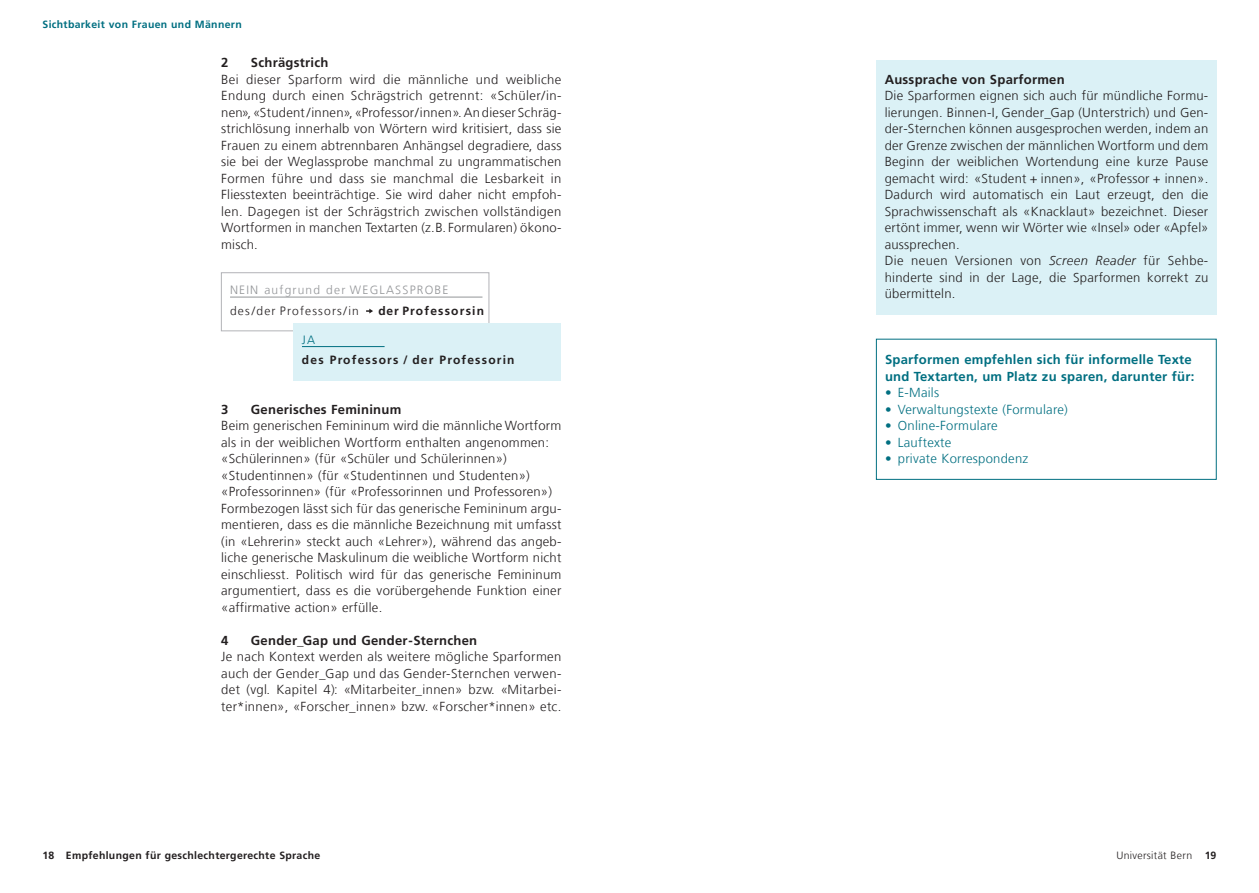
<style>
.page{position:relative;width:1259px;height:893px;background:#fff}
.page>*{position:absolute;margin:0;border:0;box-sizing:border-box;transform-origin:0 0}
.t1{font:300 13.05px/16.5px "Frutiger LT Com";letter-spacing:.02em;color:#231f20;text-align:justify}
.t2{font:700 13.05px "Frutiger LT Com";letter-spacing:.02em;color:#231f20}
.t3{font:300 13.05px "Frutiger LT Com";letter-spacing:.02em;color:#006f81}
.t4{font:700 13.05px/16.5px "Frutiger LT Com";letter-spacing:.02em;color:#006f81}
.t5{font:700 12px "Frutiger LT Com";letter-spacing:.1em;color:#231f20}
.t6{font:300 12px "Frutiger LT Com";letter-spacing:.1em;color:#939598}
.t7{font:300 12px "Frutiger LT Com";letter-spacing:.1em;color:#231f20}
.t8{font:300 12px "Frutiger LT Com";color:#006f81}
.t9{font:700 10.5px "Frutiger LT Com";letter-spacing:.03em;color:#231f20}
.t10{font:700 10.5px "Frutiger LT Com";letter-spacing:.03em;color:#006f81}
.t11{font:300 10.5px "Frutiger LT Com";letter-spacing:.03em;color:#231f20}
.s1{font-style:italic}
.s2{font-weight:700}
</style>
<div class="page">
<hr style="left:230px;top:297px;width:252px;height:1px;background:#939598">
<div style="left:221px;top:273px;width:268px;height:58px;border:1px solid #b2b3b7"></div>
<div style="left:293px;top:323px;width:268px;height:58px;background:#dbf1f6"></div>
<hr style="left:302px;top:346px;width:82px;height:1px;background:#006f81">
<div style="left:876px;top:60px;width:340px;height:255px;background:#dbf1f6"></div>
<div style="left:876px;top:339px;width:340px;height:141px;border:1px solid #006f81"></div>
<svg style="left:366px;top:309px;width:7px;height:4px"></svg>
<p class="t10" style="left:43px;top:18px;width:201px">Sichtbarkeit von Frauen und Männern</p>
<p class="t2" style="left:221px;top:55px;width:9px">2</p>
<p class="t2" style="left:251px;top:55px;width:79px">Schrägstrich</p>
<p class="t1" style="left:221px;top:71px;width:342px">Bei dieser Sparform wird die männliche und weibliche Endung durch einen Schrägstrich getrennt: «Schüler/in&shy;nen», «Student /innen», «Professor/innen». An dieser Schräg&shy;strichlösung innerhalb von Wörtern wird kritisiert, dass sie Frauen zu einem abtrennbaren Anhängsel degradiere, dass sie bei der Weglassprobe manchmal zu ungrammatischen Formen führe und dass sie manchmal die Lesbarkeit in Fliesstexten beeinträchtige. Sie wird daher nicht empfoh&shy;len. Dagegen ist der Schrägstrich zwischen vollständigen Wortformen in manchen Textarten (z.B. Formularen) ökono&shy;misch.</p>
<p class="t6" style="left:230px;top:283px;width:220px">NEIN aufgrund der WEGLASSPROBE</p>
<p class="t7" style="left:230px;top:303px;width:130px">des/der Professors/in</p>
<p class="t5" style="left:379px;top:303px;width:107px">der Professorsin</p>
<p class="t8" style="left:302px;top:332px;width:15px">JA</p>
<p class="t5" style="left:302px;top:353px;width:214px">des Professors / der Professorin</p>
<p class="t2" style="left:221px;top:401px;width:9px">3</p>
<p class="t2" style="left:251px;top:401px;width:152px">Generisches Femininum</p>
<p class="t1" style="left:221px;top:417px;width:342px;text-align:left">Beim generischen Femininum wird die männliche Wortform als in der weiblichen Wortform enthalten angenommen: «Schülerinnen» (für «Schüler und Schülerinnen») «Studentinnen» (für «Studentinnen und Studenten») «Professorinnen» (für «Professorinnen und Professoren»)<br>Formbezogen lässt sich für das generische Femininum argu&shy;mentieren, dass es die männliche Bezeichnung mit umfasst (in «Lehrerin» steckt auch «Lehrer»), während das angeb&shy;liche generische Maskulinum die weibliche Wortform nicht einschliesst. Politisch wird für das generische Femininum argumentiert, dass es die vorübergehende Funktion einer «affirmative action» erfülle.</p>
<p class="t2" style="left:221px;top:632px;width:9px">4</p>
<p class="t2" style="left:251px;top:632px;width:228px">Gender_Gap und Gender-Sternchen</p>
<p class="t1" style="left:221px;top:648px;width:342px">Je nach Kontext werden als weitere mögliche Sparformen auch der Gender_Gap und das Gender-Sternchen verwen&shy;det (vgl. Kapitel 4): «Mitarbeiter_innen» bzw. «Mitarbei&shy;ter*innen», «Forscher_innen» bzw. «Forscher*innen» etc.</p>
<p class="t2" style="left:884px;top:71px;width:181px">Aussprache von Sparformen</p>
<p class="t1" style="left:884px;top:87px;width:325px;text-align:left">Die Sparformen eignen sich auch für mündliche Formu&shy;lierungen. Binnen-I, Gender_Gap (Unterstrich) und Gen&shy;der-Sternchen können ausgesprochen werden, indem an der Grenze zwischen der männlichen Wortform und dem Beginn der weiblichen Wortendung eine kurze Pause gemacht wird: «Student + innen», «Professor + innen».<br>Dadurch wird automatisch ein Laut erzeugt, den die Sprachwissenschaft als «Knacklaut» bezeichnet. Dieser ertönt immer, wenn wir Wörter wie «Insel» oder «Apfel» aussprechen.<br>Die neuen Versionen von <span class="s1">Screen Reader</span> für Sehbe&shy;hinderte sind in der Lage, die Sparformen korrekt zu übermitteln.</p>
<p class="t4" style="left:885px;top:351px;width:311px">Sparformen empfehlen sich für informelle Texte und Textarten, um Platz zu sparen, darunter für:</p>
<p class="t3" style="left:885px;top:385px;width:56px">• E-Mails</p>
<p class="t3" style="left:885px;top:401px;width:184px">• Verwaltungstexte (Formulare)</p>
<p class="t3" style="left:885px;top:418px;width:114px">• Online-Formulare</p>
<p class="t3" style="left:885px;top:434px;width:68px">• Lauftexte</p>
<p class="t3" style="left:885px;top:451px;width:145px">• private Korrespondenz</p>
<p class="t9" style="left:43px;top:849px;width:279px">18 Empfehlungen für geschlechtergerechte Sprache</p>
<p class="t11" style="left:1116px;top:849px;width:102px">Universität Bern <span class="s2">19</span></p>
</div>
